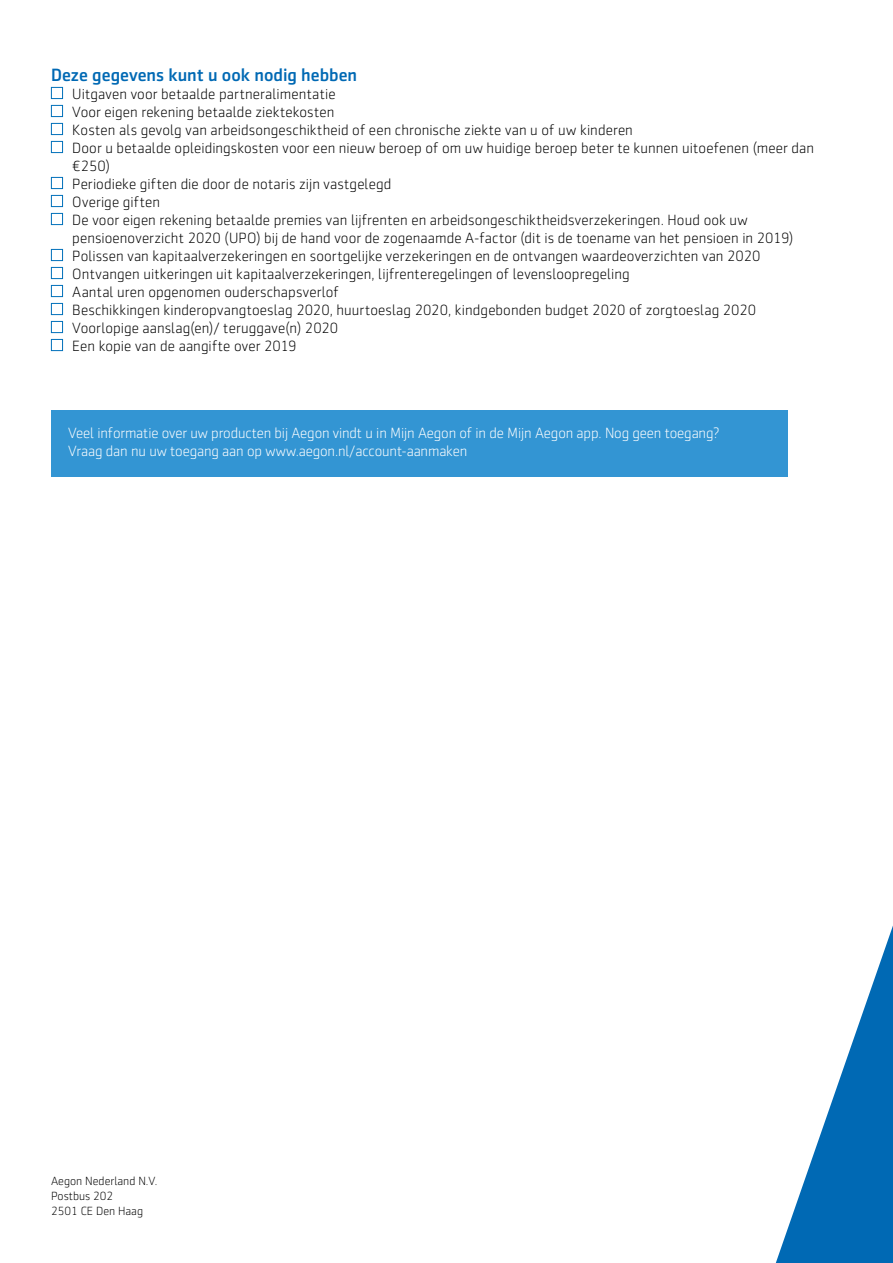
<style>
.page{position:relative;width:893px;height:1263px;background:#fff}
.page>*{position:absolute;margin:0;border:0;box-sizing:border-box;transform-origin:0 0}
.BODY_kopje_niveau_1{font:500 18px "Sentico Sans DT";color:#0069b4}
.BODY_platte_tekst{font:300 15px/18px "Sentico Sans DT";letter-spacing:.005em;color:#000}
.Tabel_body_zwart{font:300 15px "Sentico Sans DT";letter-spacing:-.01em;color:#fff}
.t1{font:300 12px/15px "Sentico Sans DT";color:#000}
</style>
<div class="page">
<svg style="left:775px;top:925px;width:118px;height:338px"></svg>
<div style="left:51px;top:87px;width:12px;height:12px;border:1px solid #0070ba"></div>
<div style="left:51px;top:105px;width:12px;height:12px;border:1px solid #0070ba"></div>
<div style="left:51px;top:123px;width:12px;height:12px;border:1px solid #0070ba"></div>
<div style="left:51px;top:141px;width:12px;height:12px;border:1px solid #0070ba"></div>
<div style="left:51px;top:177px;width:12px;height:12px;border:1px solid #0070ba"></div>
<div style="left:51px;top:195px;width:12px;height:12px;border:1px solid #0070ba"></div>
<div style="left:51px;top:213px;width:12px;height:12px;border:1px solid #0070ba"></div>
<div style="left:51px;top:249px;width:12px;height:12px;border:1px solid #0070ba"></div>
<div style="left:51px;top:267px;width:12px;height:12px;border:1px solid #0070ba"></div>
<div style="left:51px;top:285px;width:12px;height:12px;border:1px solid #0070ba"></div>
<div style="left:51px;top:303px;width:12px;height:12px;border:1px solid #0070ba"></div>
<div style="left:51px;top:321px;width:12px;height:12px;border:1px solid #0070ba"></div>
<div style="left:51px;top:339px;width:12px;height:12px;border:1px solid #0070ba"></div>
<div style="left:51px;top:410px;width:737px;height:67px;background:#3395d3"></div>
<p class="BODY_kopje_niveau_1" style="left:51px;top:65px;width:308px">Deze gegevens kunt u ook nodig hebben</p>
<p class="BODY_platte_tekst" style="left:72px;top:85px;width:265px">Uitgaven voor betaalde partneralimentatie</p>
<p class="BODY_platte_tekst" style="left:72px;top:103px;width:264px">Voor eigen rekening betaalde ziektekosten</p>
<p class="BODY_platte_tekst" style="left:72px;top:121px;width:562px">Kosten als gevolg van arbeidsongeschiktheid of een chronische ziekte van u of uw kinderen</p>
<p class="BODY_platte_tekst" style="left:72px;top:139px;width:743px">Door u betaalde opleidingskosten voor een nieuw beroep of om uw huidige beroep beter te kunnen uitoefenen (meer dan €250)</p>
<p class="BODY_platte_tekst" style="left:72px;top:175px;width:321px">Periodieke giften die door de notaris zijn vastgelegd</p>
<p class="BODY_platte_tekst" style="left:72px;top:193px;width:89px">Overige giften</p>
<p class="BODY_platte_tekst" style="left:72px;top:211px;width:723px">De voor eigen rekening betaalde premies van lijfrenten en arbeidsongeschiktheidsverzekeringen. Houd ook uw pensioenoverzicht 2020 (UPO) bij de hand voor de zogenaamde A-factor (dit is de toename van het pensioen in 2019)</p>
<p class="BODY_platte_tekst" style="left:72px;top:247px;width:690px">Polissen van kapitaalverzekeringen en soortgelijke verzekeringen en de ontvangen waardeoverzichten van 2020</p>
<p class="BODY_platte_tekst" style="left:72px;top:265px;width:559px">Ontvangen uitkeringen uit kapitaalverzekeringen, lijfrenteregelingen of levensloopregeling</p>
<p class="BODY_platte_tekst" style="left:72px;top:283px;width:268px">Aantal uren opgenomen ouderschapsverlof</p>
<p class="BODY_platte_tekst" style="left:72px;top:301px;width:685px">Beschikkingen kinderopvangtoeslag 2020, huurtoeslag 2020, kindgebonden budget 2020 of zorgtoeslag 2020</p>
<p class="BODY_platte_tekst" style="left:72px;top:319px;width:267px">Voorlopige aanslag(en)/ teruggave(n) 2020</p>
<p class="BODY_platte_tekst" style="left:72px;top:337px;width:226px">Een kopie van de aangifte over 2019</p>
<p class="Tabel_body_zwart" style="left:68px;top:425px;width:653px">Veel informatie over uw producten bij Aegon vindt u in Mijn Aegon of in de Mijn Aegon app. Nog geen toegang?</p>
<p class="Tabel_body_zwart" style="left:68px;top:443px;width:401px">Vraag dan nu uw toegang aan op www.aegon.nl/account-aanmaken</p>
<p class="t1" style="left:51px;top:1173px;width:108px">Aegon Nederland N.V.<br>Postbus 202<br>2501 CE Den Haag</p>
</div>
